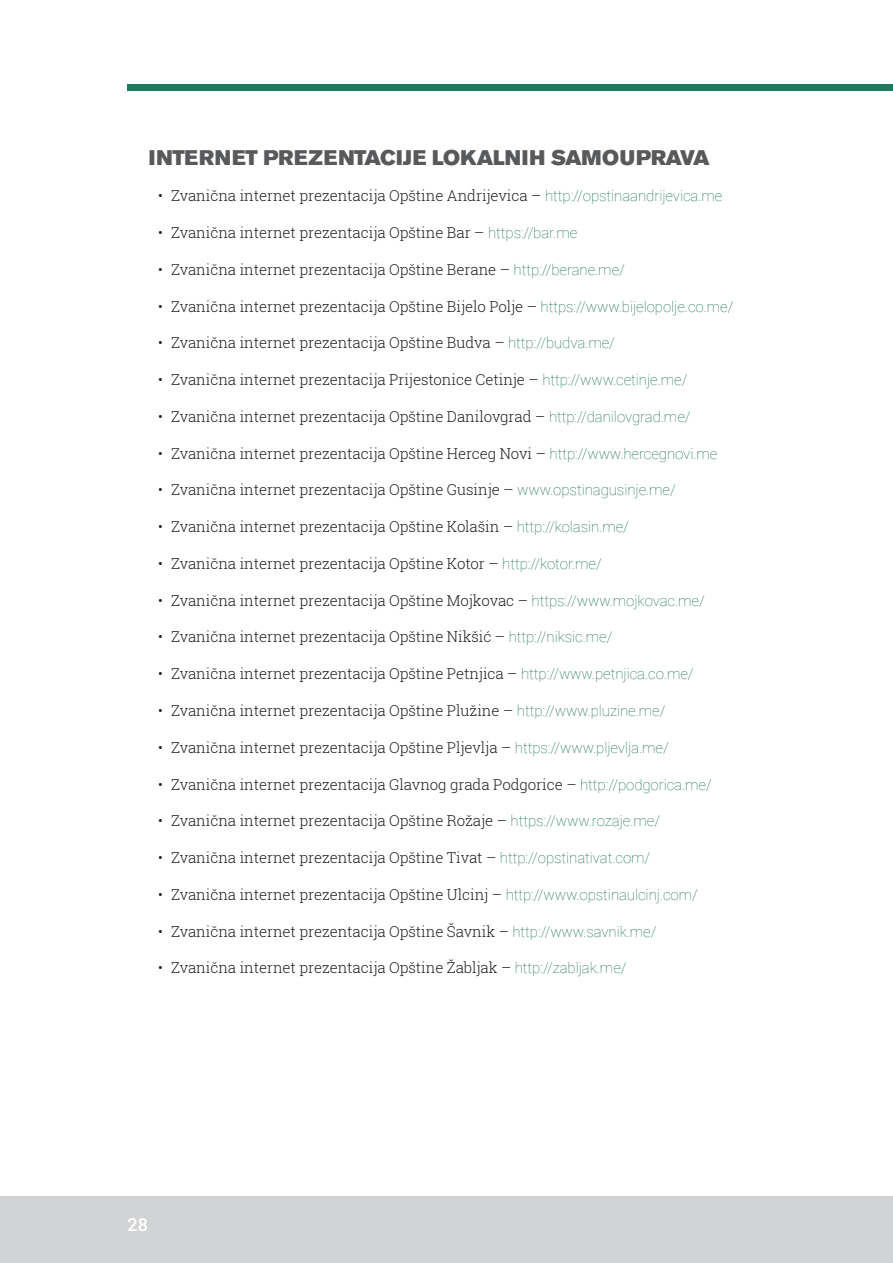
<style>
.page{position:relative;width:893px;height:1263px;background:#fff}
.page>*{position:absolute;margin:0;border:0;box-sizing:border-box;transform-origin:0 0}
.NASLOV{font:21px "Akzidenz Grotesk Pro Super";letter-spacing:.005em;color:#58595b}
.t1{font:500 18px "Roboto";color:#fff}
.t2{font:300 15px "Roboto Slab";letter-spacing:-.005em;color:#231f20}
.s1{font-family:"Roboto";font-weight:100;color:#156a4e}
</style>
<div class="page">
<div style="left:0;top:1196px;width:893px;height:67px;background:#d1d3d4"></div>
<div style="left:128px;top:84px;width:765px;height:6px;background:#1f7a5b"></div>
<p class="NASLOV" style="left:149px;top:144px;width:562px">INTERNET PREZENTACIJE LOKALNIH SAMOUPRAVA</p>
<p class="t2" style="left:158px;top:186px;width:566px">• Zvanična internet prezentacija Opštine Andrijevica – <span class="s1">http://opstinaandrijevica.me</span></p>
<p class="t2" style="left:158px;top:222px;width:421px">• Zvanična internet prezentacija Opštine Bar – <span class="s1">https://bar.me</span></p>
<p class="t2" style="left:158px;top:259px;width:468px">• Zvanična internet prezentacija Opštine Berane – <span class="s1">http://berane.me/</span></p>
<p class="t2" style="left:158px;top:296px;width:577px">• Zvanična internet prezentacija Opštine Bijelo Polje – <span class="s1">https://www.bijelopolje.co.me/</span></p>
<p class="t2" style="left:158px;top:333px;width:458px">• Zvanična internet prezentacija Opštine Budva – <span class="s1">http://budva.me/</span></p>
<p class="t2" style="left:158px;top:369px;width:531px">• Zvanična internet prezentacija Prijestonice Cetinje – <span class="s1">http://www.cetinje.me/</span></p>
<p class="t2" style="left:158px;top:406px;width:534px">• Zvanična internet prezentacija Opštine Danilovgrad – <span class="s1">http://danilovgrad.me/</span></p>
<p class="t2" style="left:158px;top:443px;width:561px">• Zvanična internet prezentacija Opštine Herceg Novi – <span class="s1">http://www.hercegnovi.me</span></p>
<p class="t2" style="left:158px;top:480px;width:519px">• Zvanična internet prezentacija Opštine Gusinje – <span class="s1">www.opstinagusinje.me/</span></p>
<p class="t2" style="left:158px;top:516px;width:472px">• Zvanična internet prezentacija Opštine Kolašin – <span class="s1">http://kolasin.me/</span></p>
<p class="t2" style="left:158px;top:553px;width:445px">• Zvanična internet prezentacija Opštine Kotor – <span class="s1">http://kotor.me/</span></p>
<p class="t2" style="left:158px;top:590px;width:548px">• Zvanična internet prezentacija Opštine Mojkovac – <span class="s1">https://www.mojkovac.me/</span></p>
<p class="t2" style="left:158px;top:627px;width:456px">• Zvanična internet prezentacija Opštine Nikšić – <span class="s1">http://niksic.me/</span></p>
<p class="t2" style="left:158px;top:663px;width:537px">• Zvanična internet prezentacija Opštine Petnjica – <span class="s1">http://www.petnjica.co.me/</span></p>
<p class="t2" style="left:158px;top:700px;width:509px">• Zvanična internet prezentacija Opštine Plužine – <span class="s1">http://www.pluzine.me/</span></p>
<p class="t2" style="left:158px;top:737px;width:512px">• Zvanična internet prezentacija Opštine Pljevlja – <span class="s1">https://www.pljevlja.me/</span></p>
<p class="t2" style="left:158px;top:774px;width:555px">• Zvanična internet prezentacija Glavnog grada Podgorice – <span class="s1">http://podgorica.me/</span></p>
<p class="t2" style="left:158px;top:810px;width:503px">• Zvanična internet prezentacija Opštine Rožaje – <span class="s1">https://www.rozaje.me/</span></p>
<p class="t2" style="left:158px;top:847px;width:493px">• Zvanična internet prezentacija Opštine Tivat – <span class="s1">http://opstinativat.com/</span></p>
<p class="t2" style="left:158px;top:884px;width:541px">• Zvanična internet prezentacija Opštine Ulcinj – <span class="s1">http://www.opstinaulcinj.com/</span></p>
<p class="t2" style="left:158px;top:921px;width:500px">• Zvanična internet prezentacija Opštine Šavnik – <span class="s1">http://www.savnik.me/</span></p>
<p class="t2" style="left:158px;top:957px;width:470px">• Zvanična internet prezentacija Opštine Žabljak – <span class="s1">http://zabljak.me/</span></p>
<p class="t1" style="left:128px;top:1212px;width:22px">28</p>
</div>
